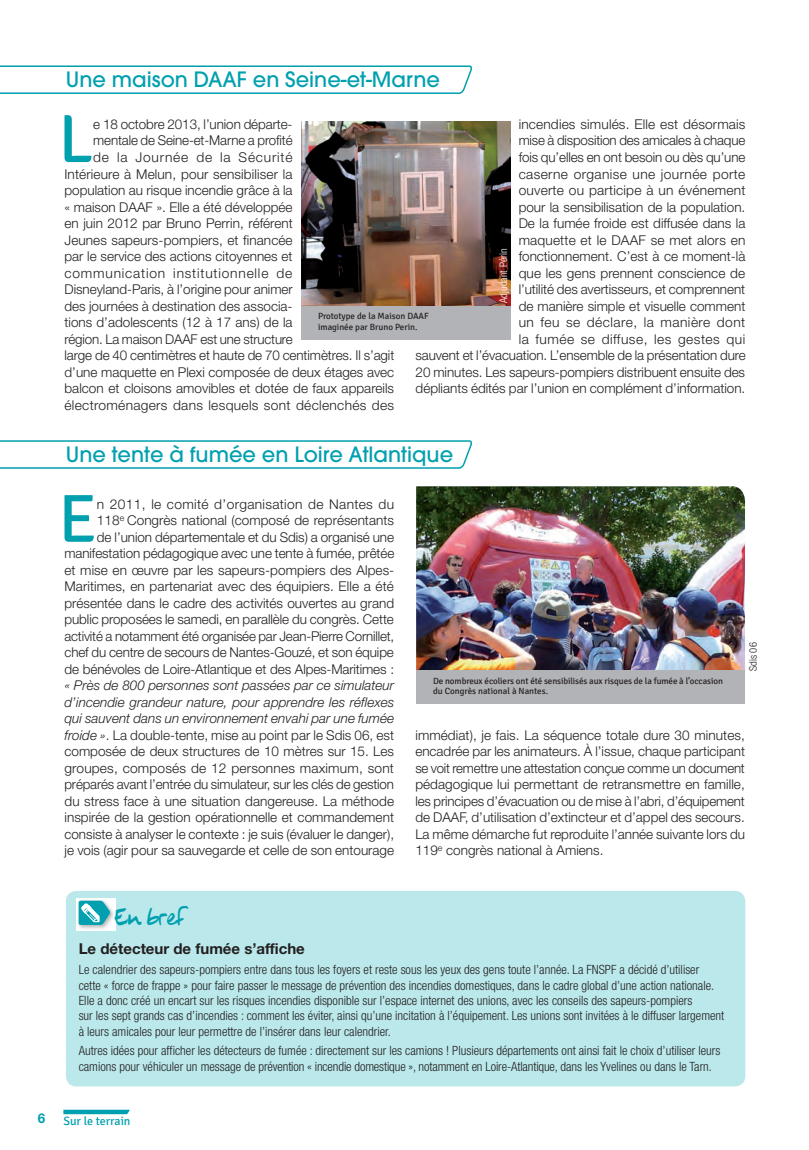
<style>
.page{position:relative;width:809px;height:1150px;background:#fff}
.page>*{position:absolute;margin:0;border:0;box-sizing:border-box;transform-origin:0 0}
.t1{font:68.1px "Signika";color:#00a0af}
.t2{font:24px "Ch N1";color:#00a0af}
.t3{font:500 21px "Avant Garde";color:#00a0af}
.t4{font:700 15px "Helvetica Neue";color:#231f20}
.t5{font:300 13.5px/16.5px "Helvetica Neue";color:#231f20;text-align:right}
.t6{font:300 13.5px "Helvetica Neue";letter-spacing:.02em;color:#231f20}
.t7{font:300 13.5px "Helvetica Neue";letter-spacing:.06em;color:#231f20}
.t8{font:300 13.5px "Helvetica Neue";letter-spacing:.055em;color:#231f20}
.t9{font:700 13.5px "Helvetica Neue";color:#00a0af}
.t10{font:300 condensed 12.75px/15.3px "Helvetica Neue";color:#231f20}
.t11{font:12px "Signika";color:#00a0af}
.t12{font:300 condensed 10.5px "Helvetica Neue";color:#fff}
.t13{font:300 condensed 10.5px "Helvetica Neue";color:#231f20}
.t14{font:9px/10.8px "Signika";letter-spacing:-.01em;color:#231f20}
.s1{font-style:italic}
</style>
<div class="page">
<svg style="left:63px;top:1109px;width:67px;height:5px"></svg>
<svg style="left:0;top:65px;width:472px;height:29px"></svg>
<svg style="left:0;top:440px;width:472px;height:29px"></svg>
<img style="left:416px;top:486px;width:328px;height:184px">
<div style="left:416px;top:670px;width:329px;height:34px;background:#b2b3b7"></div>
<div style="left:66px;top:890px;width:679px;height:196px;background:#bbe8eb;border-radius:11px"></div>
<img style="left:77px;top:898px;width:38px;height:32px">
<svg style="left:79px;top:900px;width:31px;height:24px"></svg>
<img style="left:301px;top:121px;width:209px;height:185px">
<div style="left:301px;top:306px;width:209px;height:33px;background:#b2b3b7"></div>
<svg style="left:701px;top:1025px;width:45px;height:62px"></svg>
<h3 class="t3" style="left:66px;top:67px;width:375px">Une maison DAAF en Seine-et-Marne</h3>
<h1 class="t1" style="left:58px;top:100px;width:36px">L</h1>
<p class="t5" style="left:93px;top:116px;width:201px">e 18 octobre 2013, l’union départe-</p>
<p class="t5" style="left:415px;top:116px;width:331px">incendies simulés. Elle est désormais<br>mise à disposition des amicales à chaque<br>fois qu’elles en ont besoin ou dès qu’une<br>caserne organise une journée porte<br>ouverte ou participe à un événement<br>pour la sensibilisation de la population.<br>De la fumée froide est diffusée dans la<br>maquette et le DAAF se met alors en<br>fonctionnement. C’est à ce moment-là<br>que les gens prennent conscience de<br>l’utilité des avertisseurs, et comprennent<br>de manière simple et visuelle comment<br>un feu se déclare, la manière dont<br>la fumée se diffuse, les gestes qui<br>sauvent et l’évacuation. L’ensemble de la présentation dure 20 minutes. Les sapeurs-pompiers distribuent ensuite des dépliants édités par l’union en complément d’information.</p>
<p class="t5" style="left:93px;top:132px;width:201px">mentale de Seine-et-Marne a profité</p>
<p class="t8" style="left:93px;top:149px;width:201px">de la Journée de la Sécurité</p>
<p class="t5" style="left:64px;top:165px;width:229px">Intérieure à Melun, pour sensibiliser la</p>
<p class="t5" style="left:64px;top:182px;width:229px">population au risque incendie grâce à la</p>
<p class="t5" style="left:64px;top:198px;width:229px">« maison DAAF ». Elle a été développée</p>
<p class="t5" style="left:64px;top:215px;width:230px">en juin 2012 par Bruno Perrin, référent</p>
<p class="t5" style="left:64px;top:231px;width:229px">Jeunes sapeurs-pompiers, et financée</p>
<p class="t5" style="left:64px;top:248px;width:229px">par le service des actions citoyennes et</p>
<p class="t7" style="left:64px;top:264px;width:229px">communication institutionnelle de</p>
<p class="t5" style="left:64px;top:281px;width:230px">Disneyland-Paris, à l’origine pour animer</p>
<p class="t5" style="left:64px;top:297px;width:229px">des journées à destination des associa-</p>
<p class="t5" style="left:64px;top:314px;width:229px">tions d’adolescents (12 à 17 ans) de la</p>
<p class="t5" style="left:64px;top:330px;width:230px">région. La maison DAAF est une structure</p>
<p class="t5" style="left:64px;top:347px;width:331px">large de 40 centimètres et haute de 70 centimètres. Il s’agit</p>
<p class="t5" style="left:64px;top:363px;width:331px">d’une maquette en Plexi composée de deux étages avec</p>
<p class="t5" style="left:64px;top:380px;width:331px">balcon et cloisons amovibles et dotée de faux appareils</p>
<p class="t6" style="left:64px;top:396px;width:331px">électroménagers dans lesquels sont déclenchés des</p>
<p class="t12" style="left:497px;top:303px;width:56px;rotate:-90deg">Adjudant Périn</p>
<p class="t14" style="left:318px;top:310px;width:112px">Prototype de la Maison DAAF imaginée par Bruno Perin.</p>
<h3 class="t3" style="left:66px;top:441px;width:388px">Une tente à fumée en Loire Atlantique</h3>
<h1 class="t1" style="left:58px;top:480px;width:40px">E</h1>
<p class="t5" style="left:64px;top:495px;width:331px">n 2011, le comité d’organisation de Nantes du<br>118<sup>e</sup> Congrès national (composé de représentants<br>de l’union départementale et du Sdis) a organisé une manifestation pédagogique avec une tente à fumée, prêtée et mise en œuvre par les sapeurs-pompiers des Alpes-Maritimes, en partenariat avec des équipiers. Elle a été présentée dans le cadre des activités ouvertes au grand public proposées le samedi, en parallèle du congrès. Cette activité a notamment été organisée par Jean-Pierre Cornillet, chef du centre de secours de Nantes-Gouzé, et son équipe de bénévoles de Loire-Atlantique et des Alpes-Maritimes :</p>
<p class="t5" style="left:64px;top:677px;width:331px;text-align:justify"><span class="s1">« Près de 800 personnes sont passées par ce simulateur d’incendie grandeur nature, pour apprendre les réflexes qui sauvent dans un environnement envahi par une fumée froide »</span>. La double-tente, mise au point par le Sdis 06, est composée de deux structures de 10 mètres sur 15. Les groupes, composés de 12 personnes maximum, sont préparés avant l’entrée du simulateur, sur les clés de gestion du stress face à une situation dangereuse. La méthode inspirée de la gestion opérationnelle et commandement consiste à analyser le contexte : je suis (évaluer le danger), je vois (agir pour sa sauvegarde et celle de son entourage</p>
<p class="t14" style="left:433px;top:675px;width:291px">De nombreux écoliers ont été sensibilisés aux risques de la fumée à l’occasion du Congrès national à Nantes.</p>
<p class="t13" style="left:746px;top:670px;width:30px;rotate:-90deg">Sdis 06</p>
<p class="t5" style="left:415px;top:726px;width:331px;text-align:justify">immédiat), je fais. La séquence totale dure 30 minutes, encadrée par les animateurs. À l’issue, chaque participant se voit remettre une attestation conçue comme un document pédagogique lui permettant de retransmettre en famille, les principes d’évacuation ou de mise à l’abri, d’équipement de DAAF, d’utilisation d’extincteur et d’appel des secours.<br>La même démarche fut reproduite l’année suivante lors du 119<sup>e</sup> congrès national à Amiens.</p>
<h2 class="t2" style="left:116px;top:904px;width:68px">En bref</h2>
<p class="t4" style="left:79px;top:939px;width:228px">Le détecteur de fumée s’affiche</p>
<p class="t10" style="left:79px;top:961px;width:647px">Le calendrier des sapeurs-pompiers entre dans tous les foyers et reste sous les yeux des gens toute l’année. La FNSPF a décidé d’utiliser cette « force de frappe » pour faire passer le message de prévention des incendies domestiques, dans le cadre global d’une action nationale.<br>Elle a donc créé un encart sur les risques incendies disponible sur l’espace internet des unions, avec les conseils des sapeurs-pompiers<br>sur les sept grands cas d’incendies : comment les éviter, ainsi qu’une incitation à l’équipement. Les unions sont invitées à le diffuser largement à leurs amicales pour leur permettre de l’insérer dans leur calendrier.</p>
<p class="t10" style="left:79px;top:1042px;width:643px">Autres idées pour afficher les détecteurs de fumée : directement sur les camions ! Plusieurs départements ont ainsi fait le choix d’utiliser leurs camions pour véhiculer un message de prévention « incendie domestique », notamment en Loire-Atlantique, dans les Yvelines ou dans le Tarn.</p>
<p class="t9" style="left:38px;top:1109px;width:9px">6</p>
<p class="t11" style="left:63px;top:1113px;width:69px">Sur le terrain</p>
</div>
